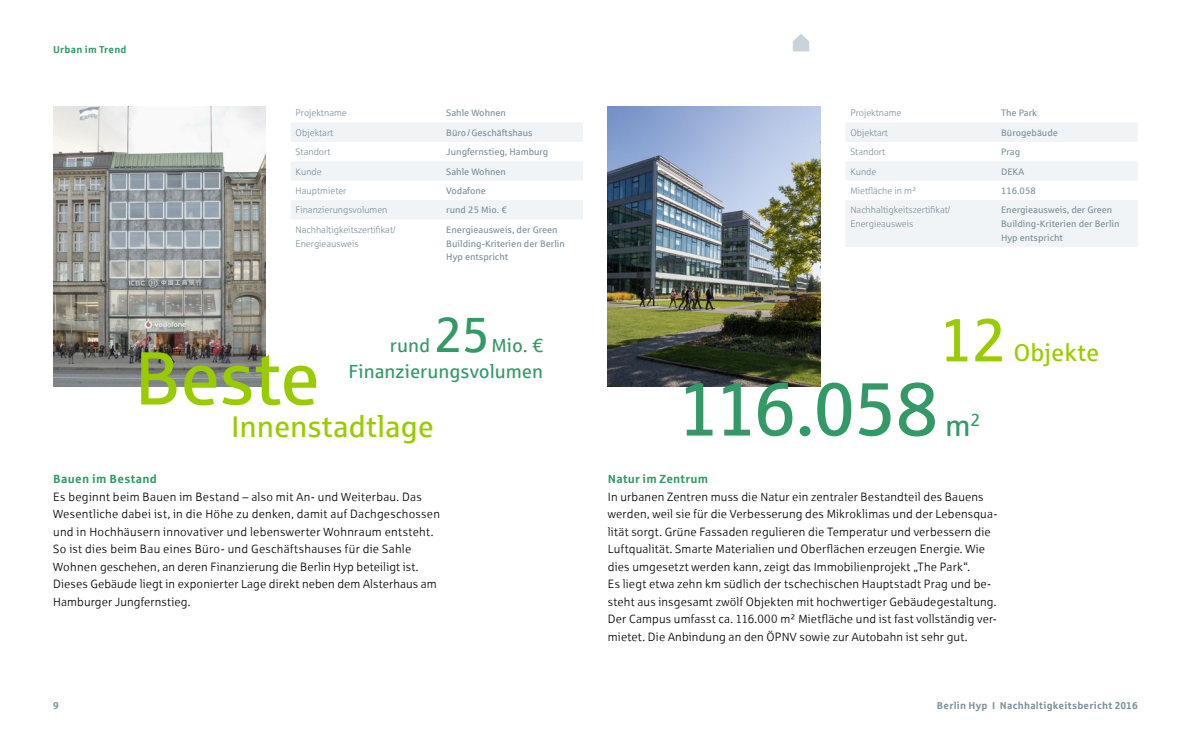
<style>
.page{position:relative;width:1191px;height:745px;background:#fff}
.page>*{position:absolute;margin:0;border:0;box-sizing:border-box;transform-origin:0 0}
.t1{font:75px "Sparkasse Rg";letter-spacing:-.05em;color:#396}
.t2{font:75px "Sparkasse Rg";letter-spacing:-.015em;color:#9c0}
.t3{font:60.62px "Sparkasse Rg";color:#9c0}
.t4{font:49.5px "Sparkasse Rg";color:#396}
.t5{font:30px "Sparkasse Rg";letter-spacing:-.005em;color:#9c0}
.t6{font:30px "Sparkasse Rg";color:#396}
.t7{font:24.25px "Sparkasse Rg";letter-spacing:-.005em;color:#9c0}
.t8{font:19px/25.2px "Sparkasse Rg";color:#396;text-align:right}
.t9{font:11.88px/17.5px "Sparkasse Lt";letter-spacing:.015em;color:#000}
.t10{font:700 11.88px "Sparkasse Rg";letter-spacing:.025em;color:#396}
.t11{font:700 10px "Sparkasse Rg";letter-spacing:.025em;color:#7c909a}
.t12{font:700 10px "Sparkasse Rg";letter-spacing:.02em;color:#396}
.t13{font:9.38px/13.8px "Sparkasse Rg";color:#7c909a}
.t14{font:9.38px/13.8px "Sparkasse Lt";color:#7c909a}
</style>
<div class="page">
<svg style="left:793px;top:34px;width:16px;height:17px"></svg>
<img style="left:608px;top:106px;width:212px;height:280px">
<svg style="left:846px;top:123px;width:291px;height:124px;fill:#f1f4f6"></svg>
<svg style="left:291px;top:123px;width:292px;height:96px"></svg>
<img style="left:53px;top:106px;width:213px;height:280px">
<p class="t12" style="left:53px;top:43px;width:75px">Urban im Trend</p>
<p class="t14" style="left:296px;top:106px;width:53px">Projektname</p>
<p class="t13" style="left:446px;top:106px;width:61px">Sahle Wohnen</p>
<p class="t14" style="left:296px;top:125px;width:39px">Objektart</p>
<p class="t13" style="left:446px;top:125px;width:88px">Büro/Geschäftshaus</p>
<p class="t14" style="left:296px;top:145px;width:36px">Standort</p>
<p class="t13" style="left:446px;top:145px;width:104px">Jungfernstieg, Hamburg</p>
<p class="t14" style="left:296px;top:164px;width:28px">Kunde</p>
<p class="t13" style="left:446px;top:164px;width:61px">Sahle Wohnen</p>
<p class="t14" style="left:296px;top:183px;width:52px">Hauptmieter</p>
<p class="t13" style="left:446px;top:183px;width:41px">Vodafone</p>
<p class="t14" style="left:296px;top:203px;width:93px">Finanzierungsvolumen</p>
<p class="t13" style="left:446px;top:203px;width:62px">rund 25 Mio. €</p>
<p class="t14" style="left:296px;top:222px;width:101px">Nachhaltigkeitszertifikat/<br>Energieausweis</p>
<p class="t13" style="left:446px;top:222px;width:120px">Energieausweis, der Green<br>Building-Kriterien der Berlin<br>Hyp entspricht</p>
<h1 class="t2" style="left:134px;top:332px;width:187px">Beste</h1>
<h3 class="t4" style="left:434px;top:304px;width:57px">25</h3>
<h3 class="t8" style="left:390px;top:332px;width:42px">rund</h3>
<h3 class="t8" style="left:348px;top:332px;width:196px">Mio. €<br>Finanzierungsvolumen</h3>
<h3 class="t5" style="left:231px;top:408px;width:204px">Innenstadtlage</h3>
<p class="t10" style="left:53px;top:471px;width:105px">Bauen im Bestand</p>
<p class="t9" style="left:53px;top:487px;width:388px">Es beginnt beim Bauen im Bestand – also mit An- und Weiterbau. Das Wesentliche dabei ist, in die Höhe zu denken, damit auf Dachgeschossen und in Hochhäusern innovativer und lebenswerter Wohnraum entsteht.<br>So ist dies beim Bau eines Büro- und Geschäftshauses für die Sahle Wohnen geschehen, an deren Finanzierung die Berlin Hyp beteiligt ist.<br>Dieses Gebäude liegt in exponierter Lage direkt neben dem Alsterhaus am Hamburger Jungfernstieg.</p>
<p class="t14" style="left:850px;top:106px;width:53px">Projektname</p>
<p class="t13" style="left:1001px;top:106px;width:37px">The Park</p>
<p class="t14" style="left:850px;top:125px;width:39px">Objektart</p>
<p class="t13" style="left:1001px;top:125px;width:58px">Bürogebäude</p>
<p class="t14" style="left:850px;top:145px;width:36px">Standort</p>
<p class="t13" style="left:1001px;top:145px;width:21px">Prag</p>
<p class="t14" style="left:850px;top:164px;width:28px">Kunde</p>
<p class="t13" style="left:1001px;top:164px;width:25px">DEKA</p>
<p class="t14" style="left:850px;top:183px;width:67px">Mietfläche in m²</p>
<p class="t13" style="left:1001px;top:183px;width:36px">116.058</p>
<p class="t14" style="left:850px;top:203px;width:101px">Nachhaltigkeitszertifikat/<br>Energieausweis</p>
<p class="t13" style="left:1001px;top:203px;width:120px">Energieausweis, der Green<br>Building-Kriterien der Berlin<br>Hyp entspricht</p>
<h1 class="t1" style="left:677px;top:363px;width:262px">116.058</h1>
<h2 class="t3" style="left:939px;top:303px;width:69px">12</h2>
<h3 class="t6" style="left:945px;top:406px;width:37px">m<sup>2</sup></h3>
<h3 class="t7" style="left:1013px;top:338px;width:87px">Objekte</h3>
<p class="t10" style="left:608px;top:471px;width:102px">Natur im Zentrum</p>
<p class="t9" style="left:608px;top:487px;width:391px">In urbanen Zentren muss die Natur ein zentraler Bestandteil des Bauens werden, weil sie für die Verbesserung des Mikroklimas und der Lebensqua&shy;lität sorgt. Grüne Fassaden regulieren die Temperatur und verbessern die Luftqualität. Smarte Materialien und Oberflächen erzeugen Energie. Wie dies umgesetzt werden kann, zeigt das Immobilienprojekt „The Park“.<br>Es liegt etwa zehn km südlich der tschechischen Hauptstadt Prag und be&shy;steht aus insgesamt zwölf Objekten mit hochwertiger Gebäudegestaltung.<br>Der Campus umfasst ca. 116.000 m² Mietfläche und ist fast vollständig ver&shy;mietet. Die Anbindung an den ÖPNV sowie zur Autobahn ist sehr gut.</p>
<p class="t11" style="left:53px;top:698px;width:7px">9</p>
<p class="t11" style="left:937px;top:698px;width:202px">Berlin Hyp I Nachhaltigkeitsbericht 2016</p>
</div>
